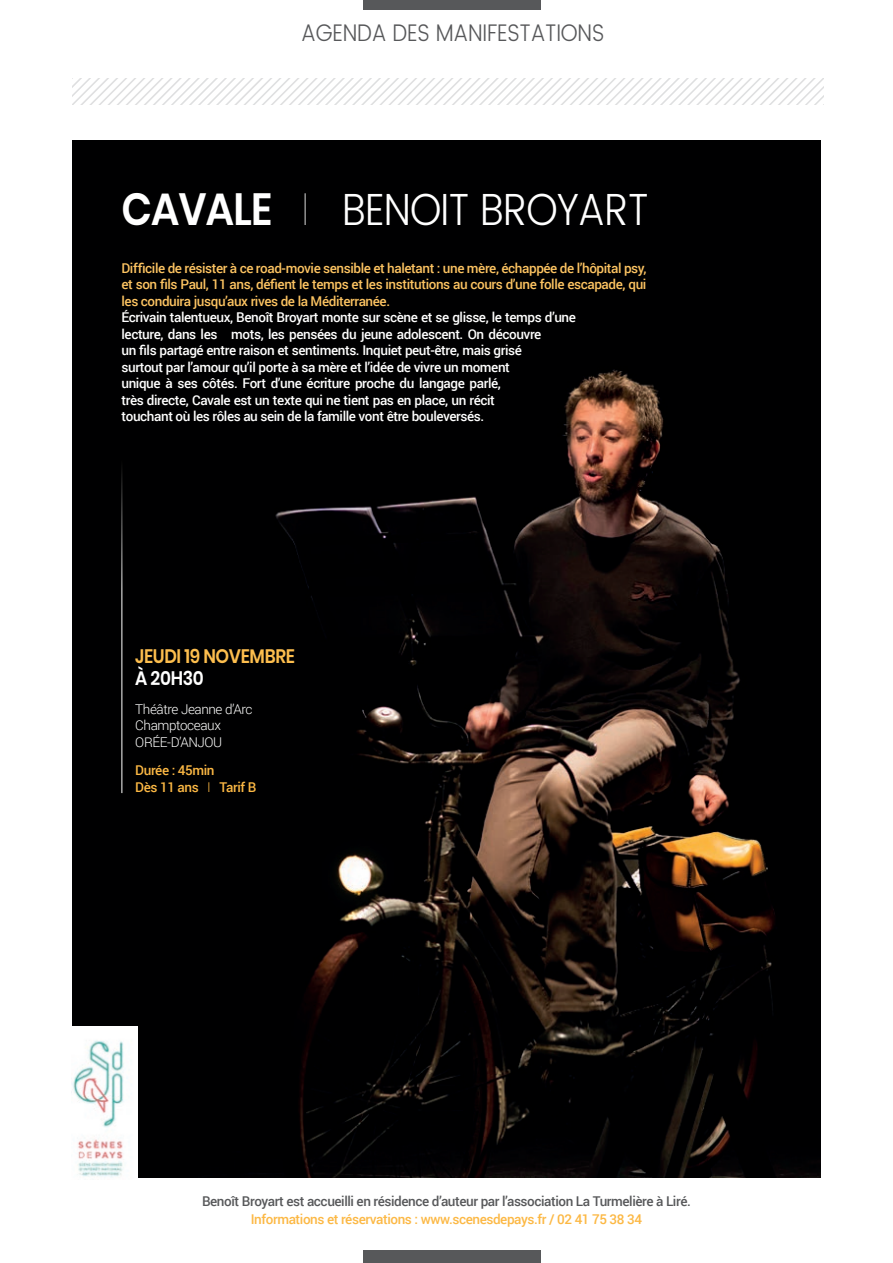
<style>
.page{position:relative;width:893px;height:1263px;background:#fff}
.page>*{position:absolute;margin:0;border:0;box-sizing:border-box;transform-origin:0 0}
.t1{font:300 45px "Poppins";letter-spacing:-.02em;color:#fff;scale:.89 1}
.t2{font:300 24px "Poppins";letter-spacing:-.01em;color:#57585a;scale:.9 1}
.t3{font:600 19.5px "Poppins";letter-spacing:-.02em;color:#fdbe4e;scale:.89 1}
.t4{font:600 19.5px "Poppins";letter-spacing:-.02em;color:#fff;scale:.89 1}
.t5{font:500 13.5px/16.5px "Roboto";letter-spacing:-.03em;color:#fff}
.t6{font:500 13.5px/16.5px "Roboto";letter-spacing:-.03em;color:#fdc462;text-align:justify}
.t7{font:500 13.5px/16.5px "Roboto";letter-spacing:-.03em;color:#fcb844}
.t8{font:500 13.5px "Roboto";letter-spacing:-.03em;color:#57585a}
.t9{font:300 13.5px/16.5px "Roboto";letter-spacing:-.03em;color:#fff}
.s1{font-weight:600}
.s2{font-weight:100}
.s3{font-weight:300}
</style>
<div class="page">
<img style="left:72px;top:140px;width:749px;height:1037px">
<div style="left:363px;top:0;width:178px;height:10px;background:#57585a"></div>
<div style="left:363px;top:1251px;width:178px;height:12px;background:#57585a"></div>
<svg style="left:73px;top:79px;width:751px;height:25px"></svg>
<hr style="left:122px;top:452px;width:1px;height:341px;background:#fff">
<img style="left:71px;top:1026px;width:66px;height:152px">
<h2 class="t2" style="left:301px;top:15px;width:338px">AGENDA DES MANIFESTATIONS</h2>
<h1 class="t1" style="left:122px;top:177px;width:594px"><span class="s1">CAVALE</span> <span class="s2">I</span> BENOIT BROYART</h1>
<p class="t6" style="left:122px;top:259px;width:526px">Difficile de résister à ce road-movie sensible et haletant : une mère, échappée de l’hôpital psy, et son fils Paul, 11 ans, défient le temps et les institutions au cours d’une folle escapade, qui les conduira jusqu’aux rives de la Méditerranée.</p>
<p class="t5" style="left:122px;top:309px;width:456px">Écrivain talentueux, Benoît Broyart monte sur scène et se glisse, le temps d’une lecture, dans les mots, les pensées du jeune adolescent. On découvre<br>un fils partagé entre raison et sentiments. Inquiet peut-être, mais grisé<br>surtout par l’amour qu’il porte à sa mère et l’idée de vivre un moment<br>unique à ses côtés. Fort d’une écriture proche du langage parlé,<br>très directe, Cavale est un texte qui ne tient pas en place, un récit<br>touchant où les rôles au sein de la famille vont être bouleversés.</p>
<h3 class="t3" style="left:135px;top:645px;width:181px">JEUDI 19 NOVEMBRE</h3>
<h3 class="t4" style="left:135px;top:667px;width:78px">À 20H30</h3>
<p class="t9" style="left:135px;top:700px;width:119px">Théâtre Jeanne d’Arc<br>Champtoceaux<br>ORÉE-D’ANJOU</p>
<p class="t7" style="left:135px;top:762px;width:123px">Durée : 45min<br>Dès 11 ans <span class="s3">I</span> Tarif B</p>
<p class="t8" style="left:202px;top:1191px;width:490px">Benoît Broyart est accueilli en résidence d’auteur par l’association La Turmelière à Liré.</p>
<p class="t7" style="left:251px;top:1210px;width:393px">Informations et réservations : www.scenesdepays.fr / 02 41 75 38 34</p>
</div>
